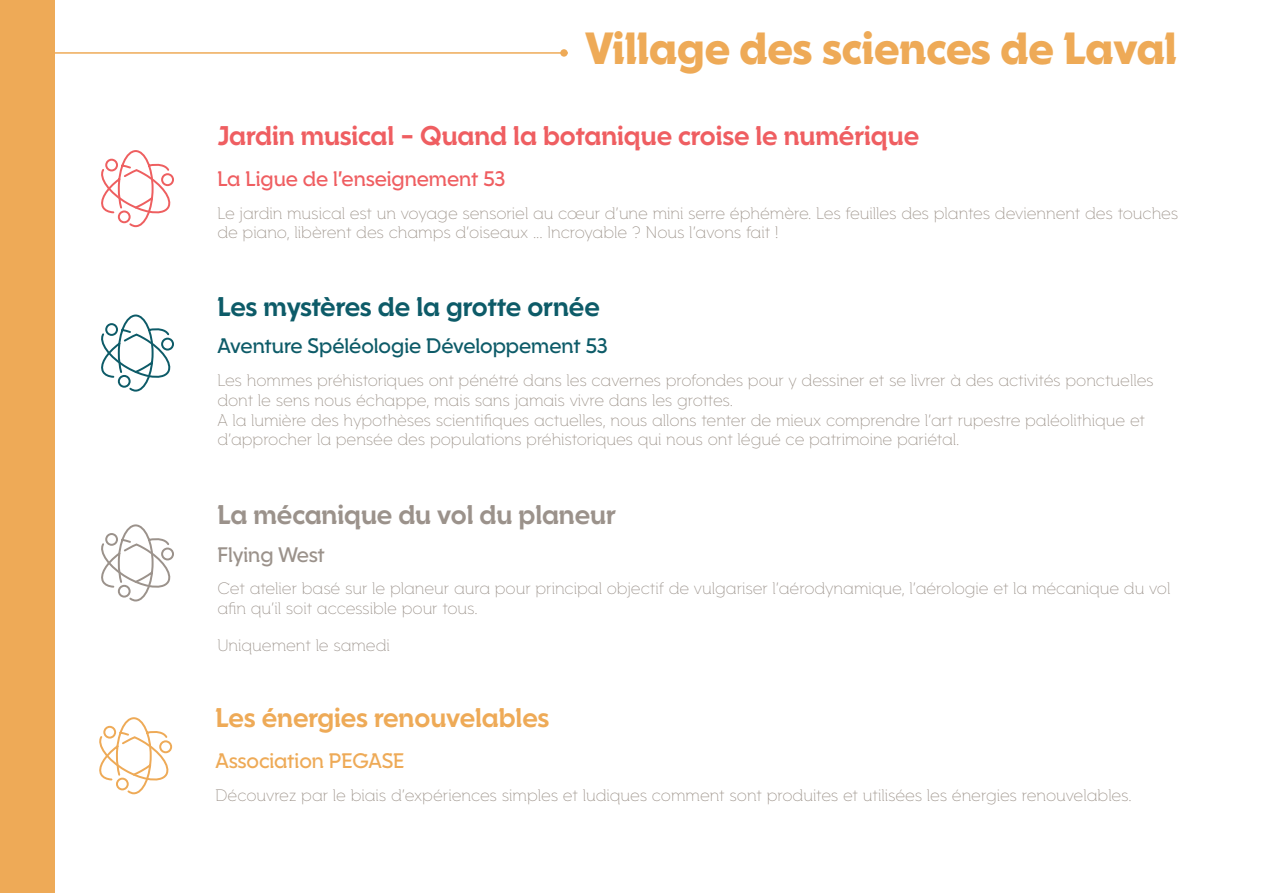
<style>
.page{position:relative;width:1263px;height:893px;background:#fff}
.page>*{position:absolute;margin:0;border:0;box-sizing:border-box;transform-origin:0 0}
.t1{font:900 45px "Campora Classic";letter-spacing:-.005em;color:#eeaa57}
.t2{font:800 27px "Campora Classic";color:#ef5e61}
.t3{font:800 27px "Campora Classic";letter-spacing:-.01em;color:#0d5b68}
.t4{font:800 27px "Campora Classic";color:#9b928b}
.t5{font:800 27px "Campora Classic";color:#eeaa57}
.t6{font:700 21px "Campora Classic";letter-spacing:-.005em;color:#0d5b68}
.t7{font:700 21px "Campora Classic";letter-spacing:-.005em;color:#ef5e61}
.t8{font:700 21px "Campora Classic";letter-spacing:-.005em;color:#eeaa57}
.t9{font:700 21px "Campora Classic";letter-spacing:-.005em;color:#9b928b}
.t10{font:300 16.5px/19.8px "Campora Classic";color:#9b9188}
.t11{font:300 16.5px/19.8px "Campora Classic";color:#9b928b}
</style>
<div class="page">
<div style="left:0;top:0;width:54px;height:893px;background:#eeaa57"></div>
<hr style="left:0;top:52px;width:568px;height:2px;background:#eeaa57">
<div style="left:560px;top:49px;width:8px;height:8px;background:#eeaa57;border-radius:50%"></div>
<svg style="left:101px;top:150px;width:73px;height:78px"></svg>
<svg style="left:101px;top:524px;width:73px;height:78px"></svg>
<svg style="left:101px;top:314px;width:73px;height:78px"></svg>
<svg style="left:99px;top:717px;width:74px;height:78px"></svg>
<h1 class="t1" style="left:585px;top:20px;width:593px">Village des sciences de Laval</h1>
<h2 class="t2" style="left:217px;top:118px;width:703px">Jardin musical - Quand la botanique croise le numérique</h2>
<p class="t7" style="left:217px;top:166px;width:289px">La Ligue de l’enseignement 53</p>
<p class="t10" style="left:217px;top:203px;width:962px">Le jardin musical est un voyage sensoriel au cœur d’une mini serre éphémère. Les feuilles des plantes deviennent des touches de piano, libèrent des champs d’oiseaux ... Incroyable ? Nous l’avons fait !</p>
<h2 class="t3" style="left:217px;top:289px;width:384px">Les mystères de la grotte ornée</h2>
<p class="t6" style="left:217px;top:333px;width:392px">Aventure Spéléologie Développement 53</p>
<p class="t10" style="left:217px;top:370px;width:938px">Les hommes préhistoriques ont pénétré dans les cavernes profondes pour y dessiner et se livrer à des activités ponctuelles dont le sens nous échappe, mais sans jamais vivre dans les grottes.<br>A la lumière des hypothèses scientifiques actuelles, nous allons tenter de mieux comprendre l’art rupestre paléolithique et d’approcher la pensée des populations préhistoriques qui nous ont légué ce patrimoine pariétal.</p>
<h2 class="t4" style="left:217px;top:497px;width:400px">La mécanique du vol du planeur</h2>
<p class="t9" style="left:217px;top:541px;width:109px">Flying West</p>
<p class="t11" style="left:217px;top:578px;width:954px">Cet atelier basé sur le planeur aura pour principal objectif de vulgariser l’aérodynamique, l’aérologie et la mécanique du vol afin qu’il soit accessible pour tous.</p>
<p class="t11" style="left:217px;top:635px;width:174px">Uniquement le samedi</p>
<h2 class="t5" style="left:215px;top:700px;width:336px">Les énergies renouvelables</h2>
<p class="t8" style="left:215px;top:747px;width:190px">Association PEGASE</p>
<p class="t10" style="left:215px;top:785px;width:918px">Découvrez par le biais d’expériences simples et ludiques comment sont produites et utilisées les énergies renouvelables.</p>
</div>
